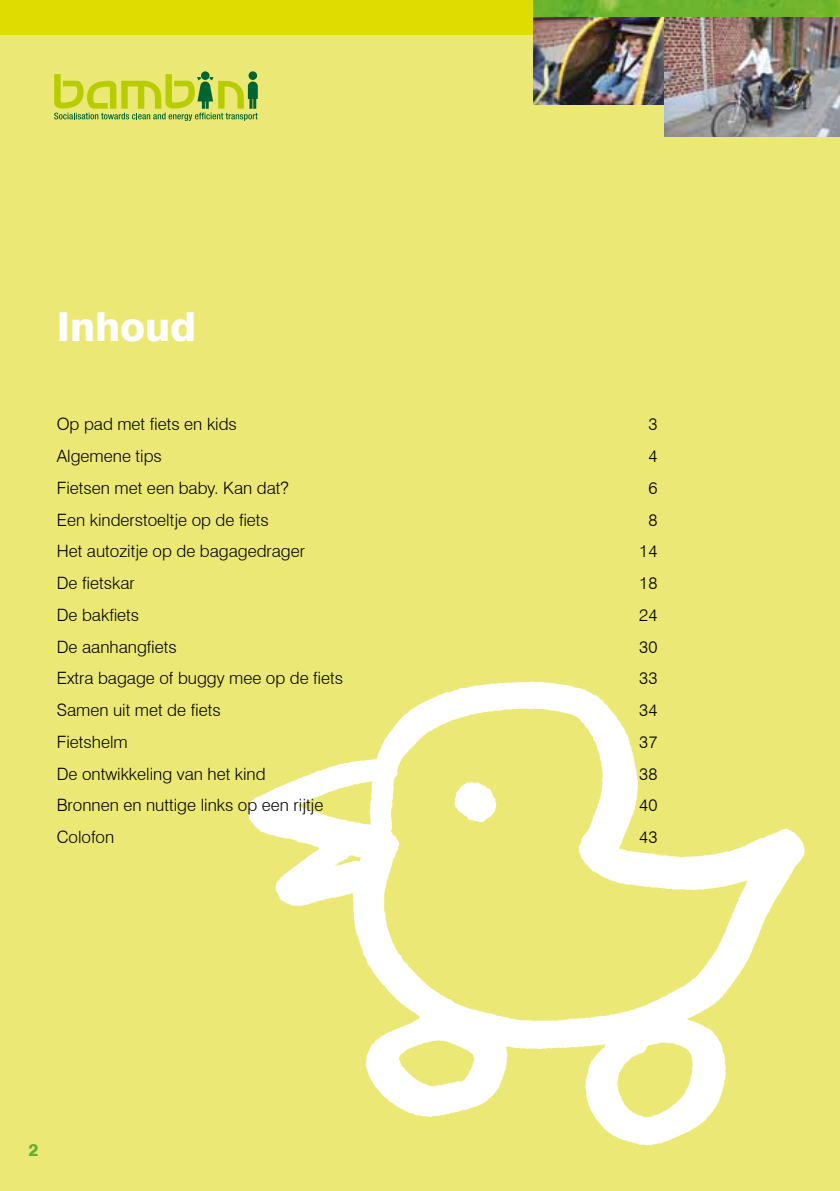
<style>
.page{position:relative;width:840px;height:1191px;background:#fff}
.page>*{position:absolute;margin:0;border:0;box-sizing:border-box;transform-origin:0 0}
.t1{font:800 40px "Swiss 721 BT";color:#fff}
.t2{font:300 17px "Swiss 721 BT";color:#000}
.t3{font:800 17px "Swiss 721 BT";color:#62b22f}
</style>
<div class="page">
<div style="left:0;top:0;width:839px;height:1191px;background:#ebe876"></div>
<img style="left:248px;top:681px;width:557px;height:465px">
<svg style="left:201px;top:71px;width:8px;height:9px"></svg>
<svg style="left:248px;top:71px;width:9px;height:9px"></svg>
<svg style="left:54px;top:74px;width:204px;height:47px"></svg>
<img style="left:533px;top:34px;width:130px;height:70px">
<img style="left:663px;top:34px;width:176px;height:102px">
<svg style="left:0;top:0;width:839px;height:34px;background:#b8bf19"></svg>
<h1 class="t1" style="left:57px;top:302px;width:141px">Inhoud</h1>
<p class="t2" style="left:57px;top:414px;width:182px">Op pad met fiets en kids</p>
<p class="t2" style="left:648px;top:414px;width:11px">3</p>
<p class="t2" style="left:57px;top:446px;width:107px">Algemene tips</p>
<p class="t2" style="left:648px;top:446px;width:11px">4</p>
<p class="t2" style="left:57px;top:477px;width:233px">Fietsen met een baby. Kan dat?</p>
<p class="t2" style="left:648px;top:477px;width:11px">6</p>
<p class="t2" style="left:57px;top:509px;width:213px">Een kinderstoeltje op de fiets</p>
<p class="t2" style="left:648px;top:509px;width:11px">8</p>
<p class="t2" style="left:57px;top:541px;width:250px">Het autozitje op de bagagedrager</p>
<p class="t2" style="left:639px;top:541px;width:20px">14</p>
<p class="t2" style="left:57px;top:573px;width:79px">De fietskar</p>
<p class="t2" style="left:639px;top:573px;width:20px">18</p>
<p class="t2" style="left:57px;top:604px;width:84px">De bakfiets</p>
<p class="t2" style="left:639px;top:604px;width:20px">24</p>
<p class="t2" style="left:57px;top:636px;width:122px">De aanhangfiets</p>
<p class="t2" style="left:639px;top:636px;width:20px">30</p>
<p class="t2" style="left:57px;top:668px;width:288px">Extra bagage of buggy mee op de fiets</p>
<p class="t2" style="left:639px;top:668px;width:20px">33</p>
<p class="t2" style="left:57px;top:699px;width:165px">Samen uit met de fiets</p>
<p class="t2" style="left:639px;top:699px;width:20px">34</p>
<p class="t2" style="left:57px;top:731px;width:73px">Fietshelm</p>
<p class="t2" style="left:639px;top:731px;width:20px">37</p>
<p class="t2" style="left:57px;top:763px;width:210px">De ontwikkeling van het kind</p>
<p class="t2" style="left:639px;top:763px;width:20px">38</p>
<p class="t2" style="left:57px;top:795px;width:268px">Bronnen en nuttige links op een rijtje</p>
<p class="t2" style="left:639px;top:795px;width:20px">40</p>
<p class="t2" style="left:57px;top:826px;width:59px">Colofon</p>
<p class="t2" style="left:639px;top:826px;width:20px">43</p>
<p class="t3" style="left:28px;top:1140px;width:12px">2</p>
</div>
